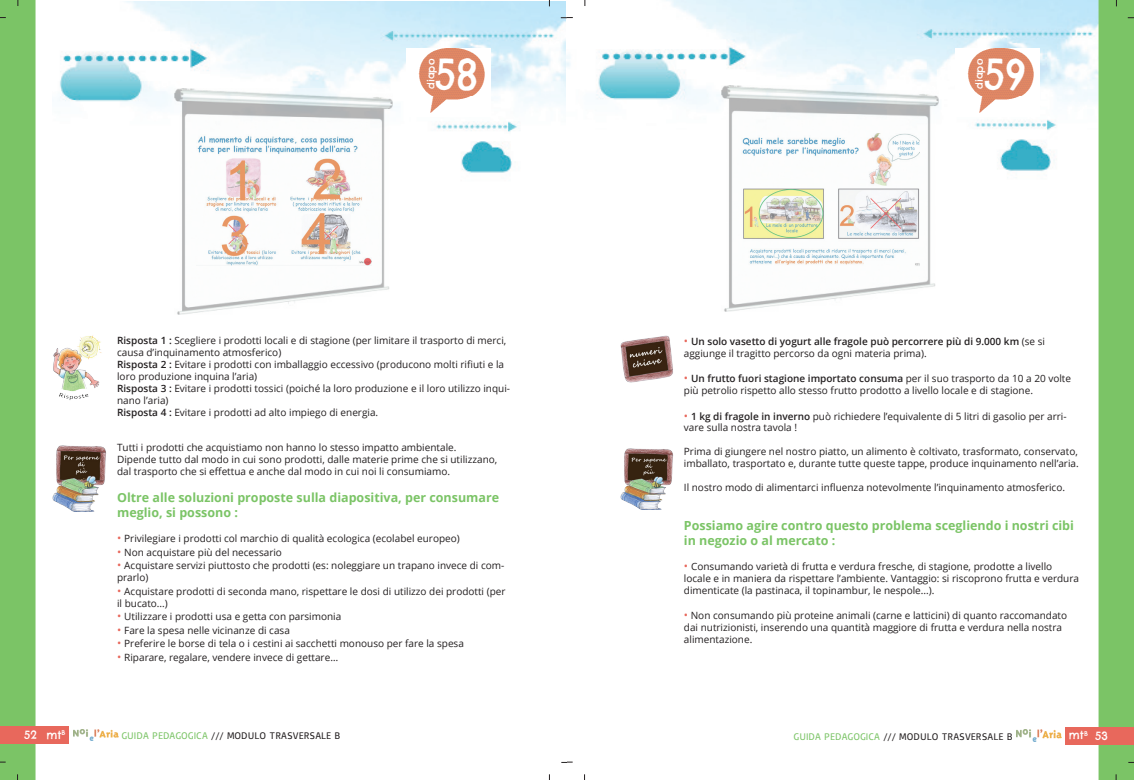
<style>
.page{position:relative;width:1134px;height:780px;background:#fff}
.page>*{position:absolute;margin:0;border:0;box-sizing:border-box;transform-origin:0 0}
.t1{font:42.5px "Chelsea Market";color:#fff;scale:.9 1}
.t2{font:700 12.5px/15px "Open Sans";color:#7bc466}
.t3{font:11.25px "Chelsea Market";color:#fff}
.t4{font:10px/11.9px "Open Sans";color:#231f20}
.t5{font:600 10px/11.9px "Open Sans";color:#231f20}
.t6{font:10px "Basic";color:#231f20}
.t7{font:10px "Chelsea Market";color:#fff}
.t8{font:6.5px "Chelsea Market";color:#fff}
.s1{font-weight:600}
.s2{font-size:11.25px;color:#e8685c}
.s3{font-weight:400;font-size:11.25px;color:#e8685c}
.s4{font-weight:400}
.s5{color:#7bc466}
</style>
<div class="page">
<img style="left:59px;top:0;width:1039px;height:512px">
<div style="left:1px;top:1px;width:34px;height:778px;background:#7bc466"></div>
<div style="left:0;top:0;width:36px;height:780px;border:1px solid #7bc466"></div>
<div style="left:1099px;top:1px;width:34px;height:779px;background:#7bc466"></div>
<div style="left:1098px;top:0;width:36px;height:780px;border:1px solid #7bc466"></div>
<img style="left:955px;top:48px;width:84px;height:68px">
<div style="left:1066px;top:726px;width:68px;height:18px;background:#e8685c"></div>
<div style="left:0;top:726px;width:68px;height:17px;background:#e8685c"></div>
<img style="left:52px;top:445px;width:54px;height:66px">
<img style="left:53px;top:334px;width:50px;height:66px">
<img style="left:620px;top:448px;width:53px;height:61px">
<img style="left:620px;top:336px;width:53px;height:47px">
<img style="left:721px;top:86px;width:217px;height:226px">
<img style="left:1017px;top:729px;width:44px;height:12px">
<img style="left:175px;top:89px;width:217px;height:226px">
<img style="left:73px;top:729px;width:45px;height:11px">
<img style="left:407px;top:48px;width:84px;height:68px">
<svg style="left:561px;top:17px;width:12px;height:1px"></svg>
<svg style="left:561px;top:761px;width:12px;height:2px"></svg>
<p class="t7" style="left:424px;top:89px;width:31px;rotate:-90deg">diapo</p>
<h1 class="t1" style="left:435px;top:47px;width:50px">58</h1>
<p class="t7" style="left:973px;top:89px;width:31px;rotate:-90deg">diapo</p>
<h1 class="t1" style="left:984px;top:47px;width:48px">59</h1>
<p class="t4" style="left:117px;top:334px;width:394px"><span class="s1">Risposta 1 :</span> Scegliere i prodotti locali e di stagione (per limitare il trasporto di merci, causa d’inquinamento atmosferico)<br><span class="s1">Risposta 2 :</span> Evitare i prodotti con imballaggio eccessivo (producono molti rifiuti e la loro produzione inquina l’aria)<br><span class="s1">Risposta 3 :</span> Evitare i prodotti tossici (poiché la loro produzione e il loro utilizzo inqui&shy;nano l’aria)<br><span class="s1">Risposta 4 :</span> Evitare i prodotti ad alto impiego di energia.</p>
<p class="t4" style="left:117px;top:441px;width:382px">Tutti i prodotti che acquistiamo non hanno lo stesso impatto ambientale.<br>Dipende tutto dal modo in cui sono prodotti, dalle materie prime che si utilizzano, dal trasporto che si effettua e anche dal modo in cui noi li consumiamo.</p>
<p class="t2" style="left:117px;top:489px;width:383px">Oltre alle soluzioni proposte sulla diapositiva, per consumare meglio, si possono :</p>
<p class="t4" style="left:117px;top:532px;width:344px"><span class="s2">•</span> Privilegiare i prodotti col marchio di qualità ecologica (ecolabel europeo)</p>
<p class="t4" style="left:117px;top:546px;width:166px"><span class="s2">•</span> Non acquistare più del necessario</p>
<p class="t4" style="left:117px;top:559px;width:389px"><span class="s2">•</span> Acquistare servizi piuttosto che prodotti (es: noleggiare un trapano invece di com&shy;prarlo)</p>
<p class="t4" style="left:117px;top:585px;width:390px"><span class="s2">•</span> Acquistare prodotti di seconda mano, rispettare le dosi di utilizzo dei prodotti (per il bucato...)</p>
<p class="t4" style="left:117px;top:610px;width:226px"><span class="s2">•</span> Utilizzare i prodotti usa e getta con parsimonia</p>
<p class="t4" style="left:117px;top:624px;width:174px"><span class="s2">•</span> Fare la spesa nelle vicinanze di casa</p>
<p class="t4" style="left:117px;top:637px;width:348px"><span class="s2">•</span> Preferire le borse di tela o i cestini ai sacchetti monouso per fare la spesa</p>
<p class="t4" style="left:117px;top:651px;width:223px"><span class="s2">•</span> Riparare, regalare, vendere invece di gettare…</p>
<p class="t5" style="left:684px;top:335px;width:363px"><span class="s3">•</span> Un solo vasetto di yogurt alle fragole può percorrere più di 9.000 km <span class="s4">(se si aggiunge il tragitto percorso da ogni materia prima).</span></p>
<p class="t4" style="left:684px;top:372px;width:389px"><span class="s2">•</span> <span class="s1">Un frutto fuori stagione importato consuma</span> per il suo trasporto da 10 a 20 volte più petrolio rispetto allo stesso frutto prodotto a livello locale e di stagione.</p>
<p class="t4" style="left:684px;top:410px;width:384px"><span class="s2">•</span> <span class="s1">1 kg di fragole in inverno</span> può richiedere l’equivalente di 5 litri di gasolio per arri&shy;vare sulla nostra tavola !</p>
<p class="t4" style="left:684px;top:445px;width:396px">Prima di giungere nel nostro piatto, un alimento è coltivato, trasformato, conservato, imballato, trasportato e, durante tutte queste tappe, produce inquinamento nell’aria.</p>
<p class="t4" style="left:684px;top:481px;width:383px">Il nostro modo di alimentarci influenza notevolmente l’inquinamento atmosferico.</p>
<p class="t2" style="left:684px;top:517px;width:392px">Possiamo agire contro questo problema scegliendo i nostri cibi in negozio o al mercato :</p>
<p class="t4" style="left:684px;top:560px;width:397px"><span class="s2">•</span> Consumando varietà di frutta e verdura fresche, di stagione, prodotte a livello locale e in maniera da rispettare l’ambiente. Vantaggio: si riscoprono frutta e verdura dimenticate (la pastinaca, il topinambur, le nespole...).</p>
<p class="t4" style="left:684px;top:609px;width:385px"><span class="s2">•</span> Non consumando più proteine animali (carne e latticini) di quanto raccomandato dai nutrizionisti, inserendo una quantità maggiore di frutta e verdura nella nostra alimentazione.</p>
<p class="t8" style="left:62px;top:728px;width:5px">B</p>
<p class="t3" style="left:24px;top:727px;width:39px">52 mt</p>
<p class="t6" style="left:121px;top:729px;width:220px"><span class="s5">GUIDA PEDAGOGICA</span> /// MODULO TRASVERSALE B</p>
<p class="t8" style="left:1084px;top:729px;width:5px">B</p>
<p class="t6" style="left:793px;top:729px;width:221px"><span class="s5">GUIDA PEDAGOGICA</span> /// MODULO TRASVERSALE B</p>
<p class="t3" style="left:1069px;top:728px;width:40px">mt 53</p>
</div>
